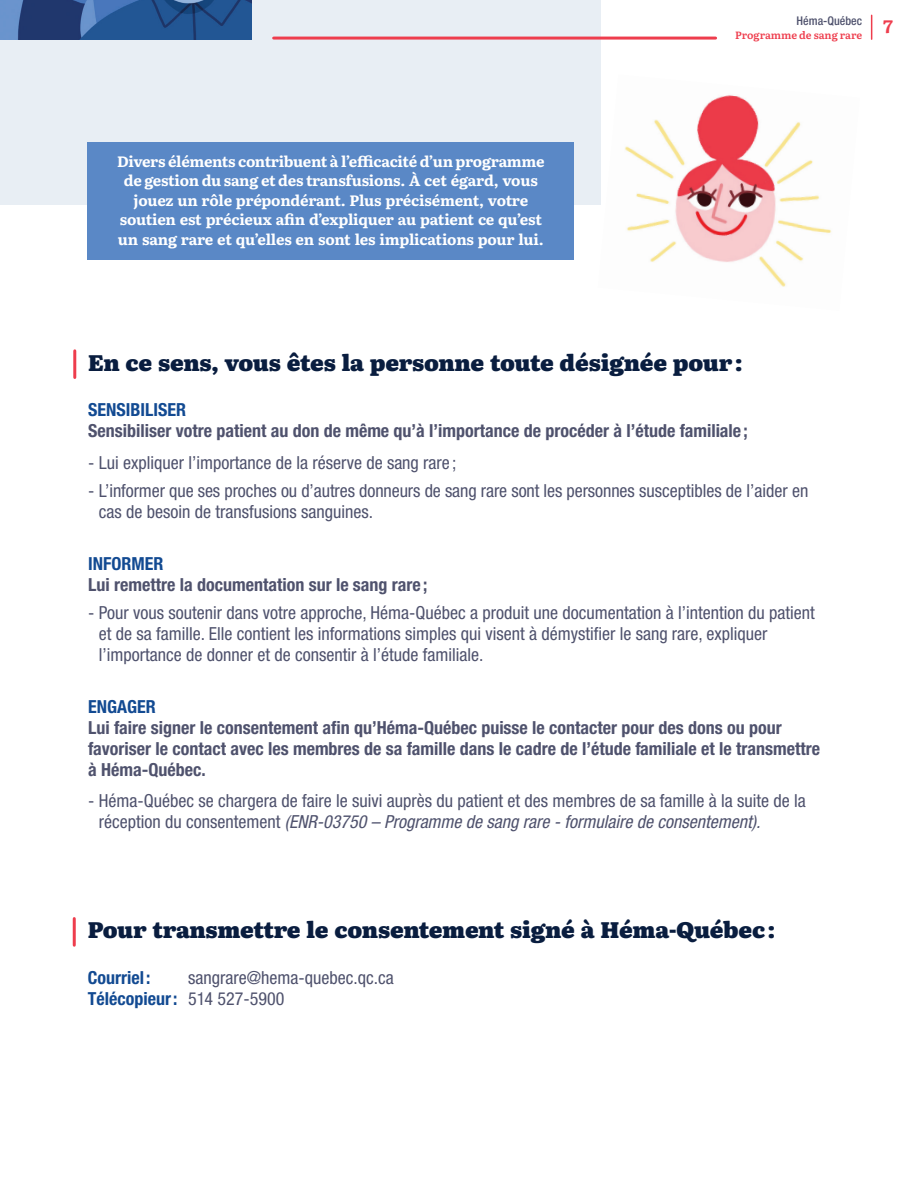
<style>
.page{position:relative;width:918px;height:1188px;background:#fff}
.page>*{position:absolute;margin:0;border:0;box-sizing:border-box;transform-origin:0 0}
.t1{font:900 22.5px "Literata";letter-spacing:-.015em;color:#091d3f}
.t2{font:condensed 18px/21px "Helvetica Neue";color:#4f526d}
.t3{font:700 condensed 18px/21px "Helvetica Neue";color:#4f526d}
.t4{font:700 condensed 18px "Helvetica Neue";color:#124a92}
.t5{font:700 18px "Literata";color:#ee3d4d}
.t6{font:700 15px/19.5px "Literata";letter-spacing:-.02em;color:#fff;text-align:center}
.t7{font:500 condensed 12px "Helvetica Neue";color:#4f526d}
.t8{font:600 10.5px "Literata";letter-spacing:-.005em;color:#ee3d4d}
.s1{font-style:italic}
.s2{font-weight:700;color:#124a92}
</style>
<div class="page">
<div style="left:0;top:0;width:601px;height:205px;background:#e8eef4"></div>
<div style="left:88px;top:143px;width:486px;height:117px;background:#5a88c6"></div>
<hr style="left:73px;top:919px;width:3px;height:26px;background:#ee3d4d">
<img style="left:625px;top:95px;width:207px;height:192px">
<hr style="left:73px;top:351px;width:3px;height:26px;background:#ee3d4d">
<svg style="left:871px;top:15px;width:1px;height:24px"></svg>
<img style="left:0;top:0;width:252px;height:40px">
<hr style="left:274px;top:37px;width:442px;height:3px;background:#ee3d4d">
<p class="t7" style="left:797px;top:14px;width:67px">Héma-Québec</p>
<p class="t8" style="left:735px;top:27px;width:128px">Programme de sang rare</p>
<p class="t5" style="left:883px;top:13px;width:11px">7</p>
<p class="t6" style="left:117px;top:151px;width:429px">Divers éléments contribuent à l’efficacité d’un programme de gestion du sang et des transfusions. À cet égard, vous jouez un rôle prépondérant. Plus précisément, votre soutien est précieux afin d’expliquer au patient ce qu’est un sang rare et qu’elles en sont les implications pour lui.</p>
<p class="t1" style="left:88px;top:345px;width:656px">En ce sens, vous êtes la personne toute désignée pour :</p>
<p class="t4" style="left:88px;top:399px;width:99px">SENSIBILISER</p>
<p class="t3" style="left:88px;top:420px;width:661px">Sensibiliser votre patient au don de même qu’à l’importance de procéder à l’étude familiale ;</p>
<p class="t2" style="left:88px;top:452px;width:370px">- Lui expliquer l’importance de la réserve de sang rare ;</p>
<p class="t2" style="left:99px;top:480px;width:711px;text-indent:-11px">- L’informer que ses proches ou d’autres donneurs de sang rare sont les personnes susceptibles de l’aider en cas de besoin de transfusions sanguines.</p>
<p class="t4" style="left:88px;top:552px;width:77px">INFORMER</p>
<p class="t3" style="left:88px;top:574px;width:341px">Lui remettre la documentation sur le sang rare ;</p>
<p class="t2" style="left:99px;top:602px;width:718px;text-indent:-11px">- Pour vous soutenir dans votre approche, Héma-Québec a produit une documentation à l’intention du patient et de sa famille. Elle contient les informations simples qui visent à démystifier le sang rare, expliquer l’importance de donner et de consentir à l’étude familiale.</p>
<p class="t4" style="left:88px;top:695px;width:69px">ENGAGER</p>
<p class="t3" style="left:88px;top:716px;width:733px">Lui faire signer le consentement afin qu’Héma-Québec puisse le contacter pour des dons ou pour favoriser le contact avec les membres de sa famille dans le cadre de l’étude familiale et le transmettre à Héma-Québec.</p>
<p class="t2" style="left:99px;top:790px;width:708px;text-indent:-11px">- Héma-Québec se chargera de faire le suivi auprès du patient et des membres de sa famille à la suite de la réception du consentement <span class="s1">(ENR-03750 – Programme de sang rare - formulaire de consentement).</span></p>
<p class="t1" style="left:88px;top:913px;width:689px">Pour transmettre le consentement signé à Héma-Québec :</p>
<p class="t4" style="left:88px;top:967px;width:64px">Courriel :</p>
<p class="t2" style="left:88px;top:967px;width:308px;text-indent:100px">sangrare@hema-quebec.qc.ca<br><span class="s2">Télécopieur :</span> 514 527-5900</p>
</div>
